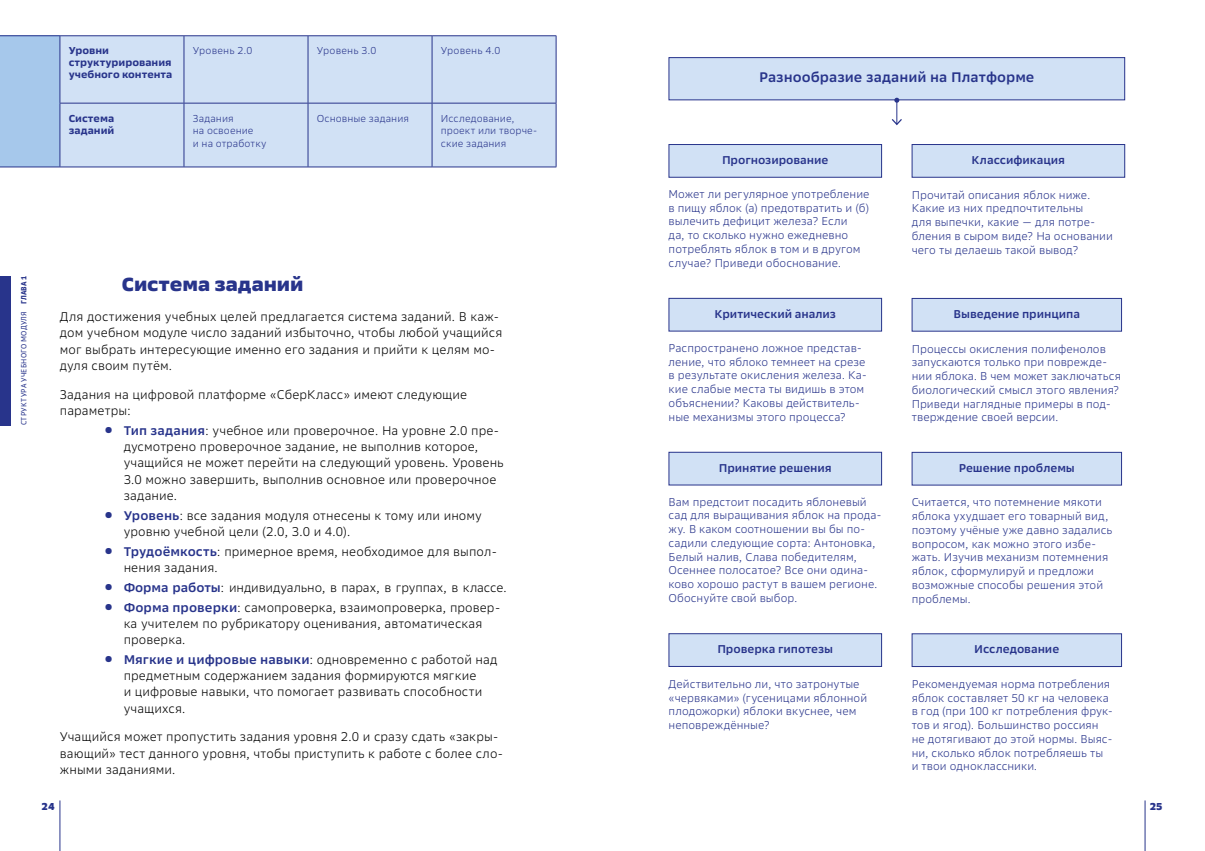
<style>
.page{position:relative;width:1205px;height:851px;background:#fff}
.page>*{position:absolute;margin:0;border:0;box-sizing:border-box;transform-origin:0 0}
.Заг_1{font:800 18.75px "SB Sans Text";letter-spacing:-.005em;color:#28348b}
.t1{font:600 13.75px "SB Sans Text";color:#28348b}
.No_break{font:300 12.5px/16.2px "SB Sans Text";letter-spacing:.005em;color:#000}
.синий_9_11{font:300 11.25px/13.8px "SB Sans Text";color:#28348b}
.Таб_2{font:600 11.25px "SB Sans Text";letter-spacing:-.005em;color:#28348b}
.Таб_4{font:300 10px/12.5px "SB Sans Text";letter-spacing:.01em;color:#28348b}
.Таб_2-2{font:700 10px/11.9px "SB Sans Text";color:#28348b}
.t2{font:800 10px "SB Sans Text";color:#28348b}
.t3{font:7.5px "SB Sans Text Cond";letter-spacing:.04em;color:#28348b}
.t4{font:700 7.5px "SB Sans Text Cond";letter-spacing:.025em;color:#28348b}
.s1{font-size:33.75px;color:#28348b}
.s2{font-weight:600;color:#28348b}
</style>
<div class="page">
<div style="left:0;top:36px;width:60px;height:131px;background:#a6c8eb"></div>
<div style="left:61px;top:36px;width:495px;height:131px;background:#d1e1f5"></div>
<hr style="left:0;top:35px;width:60px;height:1px;background:#28348b">
<hr style="left:60px;top:35px;width:124px;height:1px;background:#28348b">
<hr style="left:60px;top:36px;width:1px;height:67px;background:#28348b">
<hr style="left:184px;top:35px;width:124px;height:1px;background:#28348b">
<hr style="left:184px;top:36px;width:1px;height:67px;background:#28348b">
<hr style="left:308px;top:35px;width:124px;height:1px;background:#28348b">
<hr style="left:308px;top:36px;width:1px;height:67px;background:#28348b">
<hr style="left:432px;top:35px;width:124px;height:1px;background:#28348b">
<hr style="left:432px;top:36px;width:1px;height:67px;background:#28348b">
<hr style="left:556px;top:36px;width:1px;height:67px;background:#28348b">
<hr style="left:60px;top:103px;width:124px;height:1px;background:#28348b">
<hr style="left:60px;top:103px;width:1px;height:64px;background:#28348b">
<hr style="left:184px;top:103px;width:124px;height:1px;background:#28348b">
<hr style="left:184px;top:103px;width:1px;height:64px;background:#28348b">
<hr style="left:308px;top:103px;width:124px;height:1px;background:#28348b">
<hr style="left:308px;top:103px;width:1px;height:64px;background:#28348b">
<hr style="left:432px;top:103px;width:124px;height:1px;background:#28348b">
<hr style="left:432px;top:103px;width:1px;height:64px;background:#28348b">
<hr style="left:556px;top:103px;width:1px;height:64px;background:#28348b">
<hr style="left:0;top:167px;width:60px;height:1px;background:#28348b">
<hr style="left:60px;top:167px;width:124px;height:1px;background:#28348b">
<hr style="left:184px;top:167px;width:124px;height:1px;background:#28348b">
<hr style="left:308px;top:167px;width:124px;height:1px;background:#28348b">
<hr style="left:432px;top:167px;width:124px;height:1px;background:#28348b">
<div style="left:669px;top:58px;width:455px;height:42px;background:#d1e1f5"></div>
<div style="left:668px;top:57px;width:457px;height:43px;border:1px solid #28348b"></div>
<div style="left:669px;top:144px;width:212px;height:33px;background:#d1e1f5"></div>
<div style="left:668px;top:144px;width:214px;height:33px;border:1px solid #28348b"></div>
<div style="left:912px;top:144px;width:212px;height:33px;background:#d1e1f5"></div>
<div style="left:912px;top:144px;width:213px;height:33px;border:1px solid #28348b"></div>
<div style="left:669px;top:298px;width:212px;height:33px;background:#d1e1f5"></div>
<div style="left:668px;top:298px;width:214px;height:33px;border:1px solid #28348b"></div>
<div style="left:912px;top:298px;width:209px;height:33px;background:#d1e1f5"></div>
<div style="left:912px;top:298px;width:210px;height:33px;border:1px solid #28348b"></div>
<div style="left:669px;top:452px;width:212px;height:33px;background:#d1e1f5"></div>
<div style="left:668px;top:452px;width:214px;height:33px;border:1px solid #28348b"></div>
<div style="left:912px;top:452px;width:209px;height:33px;background:#d1e1f5"></div>
<div style="left:912px;top:452px;width:210px;height:33px;border:1px solid #28348b"></div>
<div style="left:669px;top:633px;width:212px;height:33px;background:#d1e1f5"></div>
<div style="left:668px;top:633px;width:214px;height:33px;border:1px solid #28348b"></div>
<div style="left:912px;top:633px;width:209px;height:33px;background:#d1e1f5"></div>
<svg style="left:890px;top:98px;width:13px;height:28px"></svg>
<hr style="left:1144px;top:800px;width:1px;height:50px;background:#28348b">
<hr style="left:60px;top:800px;width:1px;height:50px;background:#28348b">
<div style="left:0;top:275px;width:11px;height:150px;background:#28348b"></div>
<p class="t4" style="left:19px;top:304px;width:30px;rotate:-90deg">ГЛАВА 1</p>
<p class="t3" style="left:19px;top:425px;width:116px;rotate:-90deg">СТРУКТУРА УЧЕБНОГО МОДУЛЯ</p>
<p class="Таб_2-2" style="left:69px;top:45px;width:105px">Уровни структурирования учебного контента</p>
<p class="Таб_4" style="left:193px;top:45px;width:61px">Уровень 2.0</p>
<p class="Таб_4" style="left:317px;top:45px;width:61px">Уровень 3.0</p>
<p class="Таб_4" style="left:441px;top:45px;width:61px">Уровень 4.0</p>
<p class="Таб_2-2" style="left:69px;top:112px;width:47px">Система заданий</p>
<p class="Таб_4" style="left:193px;top:112px;width:75px">Задания<br>на освоение<br>и на отработку</p>
<p class="Таб_4" style="left:317px;top:112px;width:94px">Основные задания</p>
<p class="Таб_4" style="left:441px;top:112px;width:98px">Исследование, проект или творче&shy;ские задания</p>
<p class="Заг_1" style="left:122px;top:272px;width:183px">Система заданий</p>
<p class="No_break" style="left:60px;top:308px;width:444px">Для достижения учебных целей предлагается система заданий. В каж&shy;дом учебном модуле число заданий избыточно, чтобы любой учащийся мог выбрать интересующие именно его задания и прийти к целям мо&shy;дуля своим путём.</p>
<p class="No_break" style="left:60px;top:386px;width:409px">Задания на цифровой платформе «СберКласс» имеют следующие параметры:</p>
<p class="No_break" style="left:124px;top:422px;width:382px;text-indent:-21px"><span class="s1">•</span> <span class="s2">Тип задания</span>: учебное или проверочное. На уровне 2.0 пре&shy;дусмотрено проверочное задание, не выполнив которое, учащийся не может перейти на следующий уровень. Уровень 3.0 можно завершить, выполнив основное или проверочное задание.</p>
<p class="No_break" style="left:124px;top:507px;width:360px;text-indent:-21px"><span class="s1">•</span> <span class="s2">Уровень</span>: все задания модуля отнесены к тому или иному уровню учебной цели (2.0, 3.0 и 4.0).</p>
<p class="No_break" style="left:124px;top:543px;width:375px;text-indent:-21px"><span class="s1">•</span> <span class="s2">Трудоёмкость</span>: примерное время, необходимое для выпол&shy;нения задания.</p>
<p class="No_break" style="left:102px;top:579px;width:406px"><span class="s1">•</span> <span class="s2">Форма работы</span>: индивидуально, в парах, в группах, в классе.</p>
<p class="No_break" style="left:124px;top:599px;width:378px;text-indent:-21px"><span class="s1">•</span> <span class="s2">Форма проверки</span>: самопроверка, взаимопроверка, провер&shy;ка учителем по рубрикатору оценивания, автоматическая проверка.</p>
<p class="No_break" style="left:124px;top:651px;width:375px;text-indent:-21px"><span class="s1">•</span> <span class="s2">Мягкие и цифровые навыки</span>: одновременно с работой над предметным содержанием задания формируются мягкие<br>и цифровые навыки, что помогает развивать способности учащихся.</p>
<p class="No_break" style="left:60px;top:728px;width:442px">Учащийся может пропустить задания уровня 2.0 и сразу сдать «закры&shy;вающий» тест данного уровня, чтобы приступить к работе с более сло&shy;жными заданиями.</p>
<p class="t1" style="left:759px;top:69px;width:277px">Разнообразие заданий на Платформе</p>
<p class="Таб_2" style="left:722px;top:153px;width:108px">Прогнозирование</p>
<p class="Таб_2" style="left:971px;top:153px;width:95px">Классификация</p>
<p class="синий_9_11" style="left:668px;top:187px;width:202px">Может ли регулярное употребление в пищу яблок (а) предотвратить и (б) вылечить дефицит железа? Если<br>да, то сколько нужно ежедневно потреблять яблок в том и в другом случае? Приведи обоснование.</p>
<p class="синий_9_11" style="left:912px;top:188px;width:203px">Прочитай описания яблок ниже.<br>Какие из них предпочтительны<br>для выпечки, какие — для потре&shy;бления в сыром виде? На основании чего ты делаешь такой вывод?</p>
<p class="Таб_2" style="left:714px;top:307px;width:123px">Критический анализ</p>
<p class="Таб_2" style="left:953px;top:307px;width:128px">Выведение принципа</p>
<p class="синий_9_11" style="left:668px;top:341px;width:200px">Распространено ложное представ&shy;ление, что яблоко темнеет на срезе в результате окисления железа. Ка&shy;кие слабые места ты видишь в этом объяснении? Каковы действитель&shy;ные механизмы этого процесса?</p>
<p class="синий_9_11" style="left:912px;top:341px;width:211px">Процессы окисления полифенолов запускаются только при поврежде&shy;нии яблока. В чем может заключаться биологический смысл этого явления?<br>Приведи наглядные примеры в под&shy;тверждение своей версии.</p>
<p class="Таб_2" style="left:719px;top:460px;width:114px">Принятие решения</p>
<p class="Таб_2" style="left:958px;top:461px;width:118px">Решение проблемы</p>
<p class="синий_9_11" style="left:668px;top:494px;width:215px">Вам предстоит посадить яблоневый сад для выращивания яблок на прода&shy;жу. В каком соотношении вы бы по&shy;садили следующие сорта: Антоновка,<br>Белый налив, Слава победителям,<br>Осеннее полосатое? Все они одина&shy;ково хорошо растут в вашем регионе.<br>Обоснуйте свой выбор.</p>
<p class="синий_9_11" style="left:912px;top:495px;width:202px">Считается, что потемнение мякоти яблока ухудшает его товарный вид, поэтому учёные уже давно задались вопросом, как можно этого избе&shy;жать. Изучив механизм потемнения яблок, сформулируй и предложи возможные способы решения этой проблемы.</p>
<p class="Таб_2" style="left:717px;top:642px;width:117px">Проверка гипотезы</p>
<p class="Таб_2" style="left:974px;top:642px;width:86px">Исследование</p>
<p class="синий_9_11" style="left:668px;top:677px;width:200px">Действительно ли, что затронутые «червяками» (гусеницами яблонной плодожорки) яблоки вкуснее, чем неповреждённые?</p>
<p class="синий_9_11" style="left:912px;top:677px;width:203px">Рекомендуемая норма потребления яблок составляет 50 кг на человека в год (при 100 кг потребления фрук&shy;тов и ягод). Большинство россиян не дотягивают до этой нормы. Выяс&shy;ни, сколько яблок потребляешь ты<br>и твои одноклассники.</p>
<p class="t2" style="left:42px;top:800px;width:15px">24</p>
<p class="t2" style="left:1149px;top:800px;width:15px">25</p>
</div>
